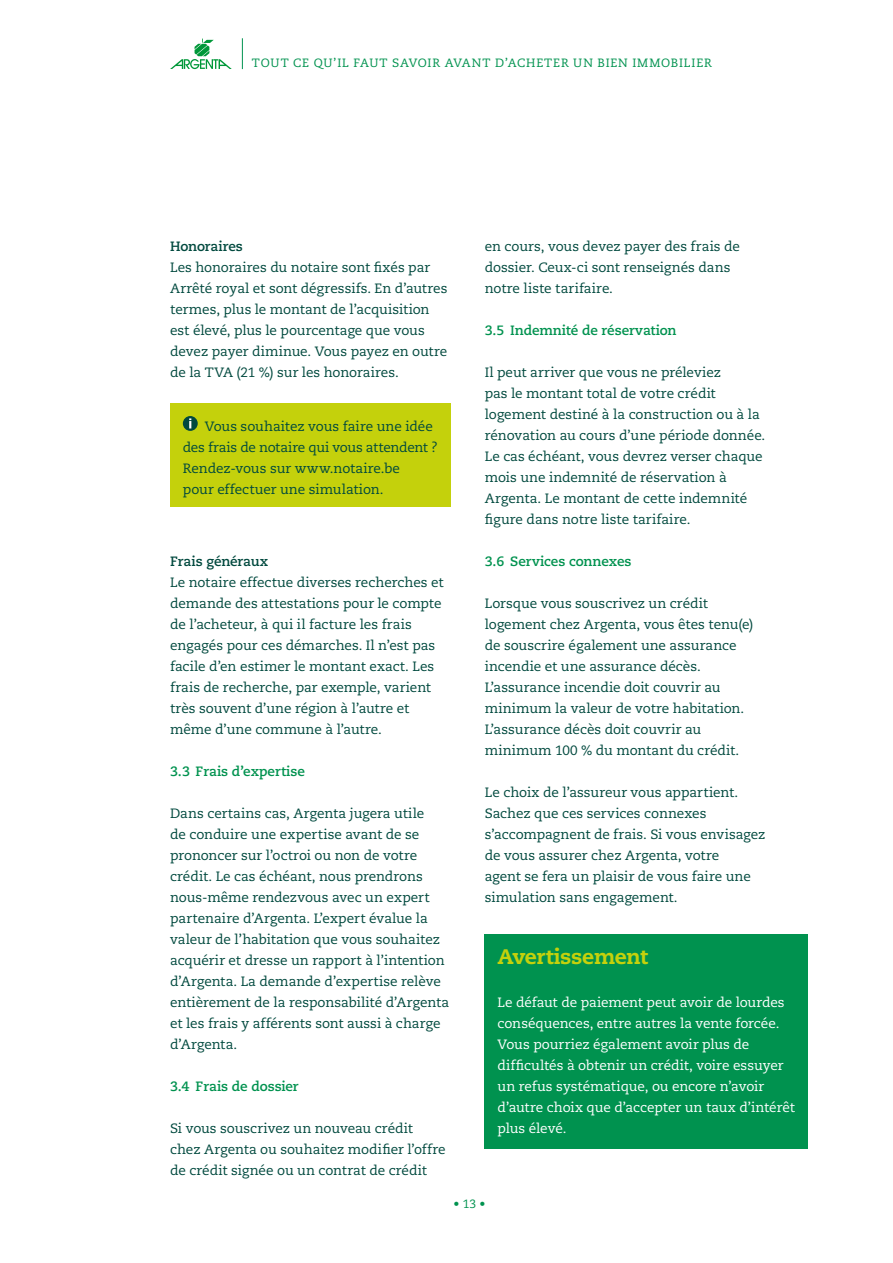
<style>
.page{position:relative;width:893px;height:1263px;background:#fff}
.page>*{position:absolute;margin:0;border:0;box-sizing:border-box;transform-origin:0 0}
.t1{font:800 21px "Caecilia LT Std";letter-spacing:-.015em;color:#c4d10c}
.t2{font:13.5px/21px "Caecilia LT Std";letter-spacing:-.005em;color:#00493e}
.t3{font:13.5px/21px "Caecilia LT Std";letter-spacing:-.005em;color:#fff}
.t4{font:700 13.5px "Caecilia LT Std";letter-spacing:-.005em;color:#00924f}
.t5{font:700 13.5px "Caecilia LT Std";letter-spacing:-.005em;color:#00493e}
.t6{font:12px "Caecilia LT Std";letter-spacing:.07em;color:#00924f}
</style>
<div class="page">
<svg style="left:170px;top:38px;width:62px;height:31px"></svg>
<hr style="left:242px;top:38px;width:1px;height:31px;background:#00924f">
<div style="left:170px;top:403px;width:281px;height:104px;background:#c4d10c"></div>
<svg style="left:183px;top:416px;width:15px;height:15px"></svg>
<svg style="left:189px;top:418px;width:2px;height:10px"></svg>
<div style="left:485px;top:935px;width:323px;height:214px;background:#00924f"></div>
<p class="t6" style="left:252px;top:56px;width:461px">TOUT CE QU’IL FAUT SAVOIR AVANT D’ACHETER UN BIEN IMMOBILIER</p>
<p class="t5" style="left:170px;top:238px;width:74px">Honoraires</p>
<p class="t2" style="left:170px;top:257px;width:279px">Les honoraires du notaire sont fixés par Arrêté royal et sont dégressifs. En d’autres termes, plus le montant de l’acquisition est élevé, plus le pourcentage que vous devez payer diminue. Vous payez en outre de la TVA (21 %) sur les honoraires.</p>
<p class="t2" style="left:183px;top:416px;width:257px;text-indent:22px">Vous souhaitez vous faire une idée des frais de notaire qui vous attendent ?<br>Rendez-vous sur www.notaire.be<br>pour effectuer une simulation.</p>
<p class="t5" style="left:170px;top:553px;width:100px">Frais généraux</p>
<p class="t2" style="left:170px;top:572px;width:275px">Le notaire effectue diverses recherches et demande des attestations pour le compte de l’acheteur, à qui il facture les frais engagés pour ces démarches. Il n’est pas facile d’en estimer le montant exact. Les frais de recherche, par exemple, varient très souvent d’une région à l’autre et même d’une commune à l’autre.</p>
<p class="t4" style="left:170px;top:763px;width:136px">3.3 Frais d’expertise</p>
<p class="t2" style="left:170px;top:803px;width:281px">Dans certains cas, Argenta jugera utile<br>de conduire une expertise avant de se prononcer sur l’octroi ou non de votre crédit. Le cas échéant, nous prendrons nous-même rendezvous avec un expert partenaire d’Argenta. L’expert évalue la valeur de l’habitation que vous souhaitez acquérir et dresse un rapport à l’intention d’Argenta. La demande d’expertise relève entièrement de la responsabilité d’Argenta et les frais y afférents sont aussi à charge d’Argenta.</p>
<p class="t4" style="left:170px;top:1078px;width:130px">3.4 Frais de dossier</p>
<p class="t2" style="left:170px;top:1118px;width:277px">Si vous souscrivez un nouveau crédit chez Argenta ou souhaitez modifier l’offre de crédit signée ou un contrat de crédit</p>
<p class="t2" style="left:485px;top:236px;width:257px">en cours, vous devez payer des frais de dossier. Ceux-ci sont renseignés dans notre liste tarifaire.</p>
<p class="t4" style="left:485px;top:322px;width:193px">3.5 Indemnité de réservation</p>
<p class="t2" style="left:485px;top:362px;width:282px">Il peut arriver que vous ne préleviez<br>pas le montant total de votre crédit logement destiné à la construction ou à la rénovation au cours d’une période donnée.<br>Le cas échéant, vous devrez verser chaque mois une indemnité de réservation à Argenta. Le montant de cette indemnité figure dans notre liste tarifaire.</p>
<p class="t4" style="left:485px;top:553px;width:148px">3.6 Services connexes</p>
<p class="t2" style="left:485px;top:593px;width:270px">Lorsque vous souscrivez un crédit logement chez Argenta, vous êtes tenu(e) de souscrire également une assurance incendie et une assurance décès.<br>L’assurance incendie doit couvrir au minimum la valeur de votre habitation.<br>L’assurance décès doit couvrir au minimum 100 % du montant du crédit.</p>
<p class="t2" style="left:485px;top:782px;width:282px">Le choix de l’assureur vous appartient.<br>Sachez que ces services connexes s’accompagnent de frais. Si vous envisagez de vous assurer chez Argenta, votre<br>agent se fera un plaisir de vous faire une simulation sans engagement.</p>
<h1 class="t1" style="left:497px;top:943px;width:152px">Avertissement</h1>
<p class="t3" style="left:497px;top:992px;width:299px">Le défaut de paiement peut avoir de lourdes conséquences, entre autres la vente forcée.<br>Vous pourriez également avoir plus de difficultés à obtenir un crédit, voire essuyer un refus systématique, ou encore n’avoir d’autre choix que d’accepter un taux d’intérêt plus élevé.</p>
<p class="t6" style="left:453px;top:1197px;width:34px">• 13 •</p>
</div>
